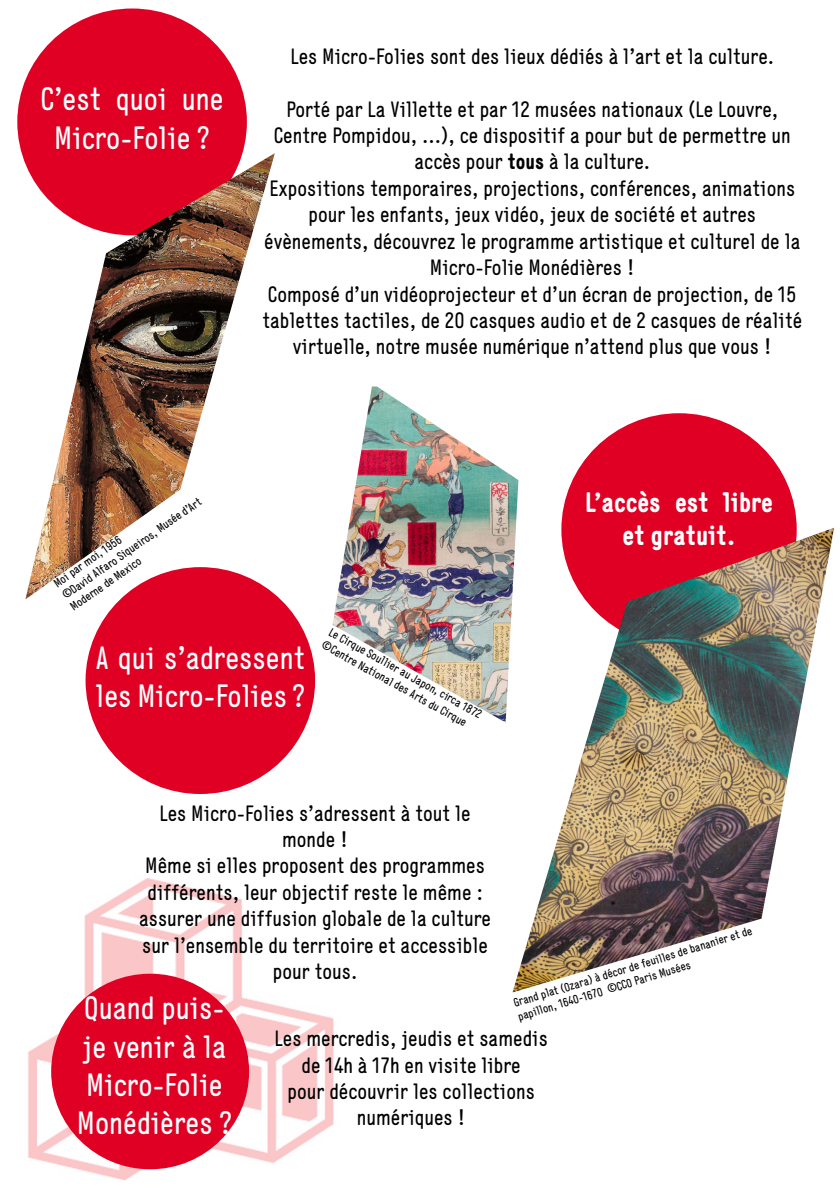
<style>
.page{position:relative;width:840px;height:1191px;background:#fff}
.page>*{position:absolute;margin:0;border:0;box-sizing:border-box;transform-origin:0 0}
.t1{font:32px/38.4px "Generika";color:#fff}
.t2{font:700 28px/33.6px "Generika";color:#fff;text-align:center}
.t3{font:22px/26.4px "Generika";color:#000;text-align:center}
.t4{font:12px/14.4px "Generika";color:#000}
.s1{font-weight:700}
</style>
<div class="page">
<img style="left:28px;top:878px;width:306px;height:303px">
<div style="left:18px;top:10px;width:228px;height:224px;background:#df0024;border-radius:50%"></div>
<div style="left:562px;top:414px;width:233px;height:231px;background:#df0024;border-radius:50%"></div>
<img style="left:512px;top:527px;width:321px;height:465px">
<img style="left:25px;top:153px;width:250px;height:446px">
<div style="left:86px;top:568px;width:228px;height:225px;background:#df0024;border-radius:50%"></div>
<img style="left:332px;top:386px;width:186px;height:336px">
<div style="left:52px;top:974px;width:196px;height:194px;background:#df0024;border-radius:50%"></div>
<p class="t1" style="left:40px;top:80px;width:185px;text-align:center">C’est quoi une<br>Micro-Folie ?</p>
<p class="t3" style="left:290px;top:43px;width:485px">Les Micro-Folies sont des lieux dédiés à l’art et la culture.</p>
<p class="t3" style="left:262px;top:96px;width:541px">Porté par La Villette et par 12 musées nationaux (Le Louvre, Centre Pompidou, ...), ce dispositif a pour but de permettre un accès pour <span class="s1">tous</span> à la culture.<br>Expositions temporaires, projections, conférences, animations pour les enfants, jeux vidéo, jeux de société et autres évènements, découvrez le programme artistique et culturel de la Micro-Folie Monédières !<br>Composé d’un vidéoprojecteur et d’un écran de projection, de 15 tablettes tactiles, de 20 casques audio et de 2 casques de réalité virtuelle, notre musée numérique n’attend plus que vous !</p>
<p class="t4" style="left:59px;top:590px;width:168px;rotate:-35deg">©David Alfaro Siqueiros, Musée d’Art<br>Moderne de Mexico</p>
<p class="t1" style="left:95px;top:638px;width:211px">A qui s’adressent les Micro-Folies ?</p>
<p class="t4" style="left:51px;top:578px;width:81px;rotate:-35deg">Moi par moi, 1956</p>
<p class="t4" style="left:333px;top:625px;width:174px;rotate:29deg">Le Cirque Soullier au Japon, circa 1872</p>
<p class="t4" style="left:326px;top:637px;width:165px;rotate:29deg">©Centre National des Arts du Cirque</p>
<p class="t2" style="left:584px;top:484px;width:189px">L’accès est libre et gratuit.</p>
<p class="t3" style="left:159px;top:799px;width:312px">Les Micro-Folies s’adressent à tout le monde !</p>
<p class="t3" style="left:139px;top:852px;width:353px">Même si elles proposent des programmes différents, leur objectif reste le même : assurer une diffusion globale de la culture sur l’ensemble du territoire et accessible pour tous.</p>
<p class="t4" style="left:511px;top:996px;width:250px;rotate:-17deg">Grand plat (Ozara) à décor de feuilles de bananier et de papillon, 1640-1670 ©CC0 Paris Musées</p>
<p class="t1" style="left:77px;top:988px;width:156px">Quand puis&shy;je venir à la<br>Micro-Folie<br>Monédières ?</p>
<p class="t3" style="left:274px;top:1025px;width:275px">Les mercredis, jeudis et samedis de 14h à 17h en visite libre<br>pour découvrir les collections numériques !</p>
</div>
